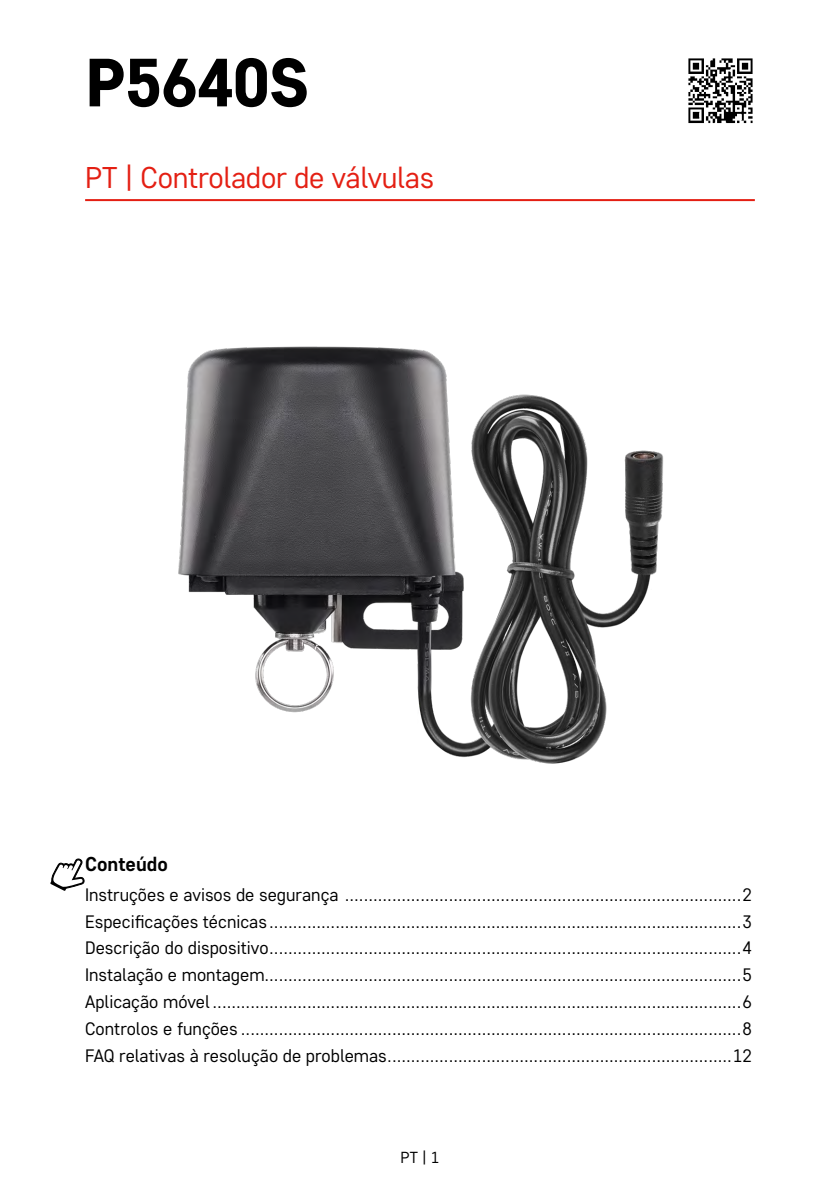
<style>
.page{position:relative;width:840px;height:1191px;background:#fff}
.page>*{position:absolute;margin:0;border:0;box-sizing:border-box;transform-origin:0 0}
.t1{font:800 68px "Core Sans D65";letter-spacing:-.02em;color:#000}
.t2{font:30px "Core Sans D35";letter-spacing:-.01em;color:#e41f13}
.t3{font:700 20px "Core Sans D55";color:#000}
.t4{font:18px/26.8px "Core Sans D35";color:#000;text-align:justify}
.t5{font:16px "Core Sans D35";color:#000}
</style>
<div class="page">
<hr style="left:85px;top:199px;width:669px;height:2px;background:#e41f13">
<img style="left:688px;top:58px;width:65px;height:66px">
<svg style="left:50px;top:858px;width:35px;height:33px"></svg>
<img style="left:178px;top:346px;width:486px;height:418px">
<h1 class="t1" style="left:85px;top:38px;width:225px">P5640S</h1>
<h2 class="t2" style="left:85px;top:158px;width:350px">PT | Controlador de válvulas</h2>
<p class="t3" style="left:85px;top:851px;width:84px">Conteúdo</p>
<p class="t4" style="left:85px;top:880px;width:668px">Instruções e avisos de segurança ....................................................................................2<br>Especificações técnicas ....................................................................................................3<br>Descrição do dispositivo....................................................................................................4<br>Instalação e montagem.....................................................................................................5<br>Aplicação móvel ................................................................................................................6<br>Controlos e funções ..........................................................................................................8<br>FAQ relativas à resolução de problemas.........................................................................12</p>
<p class="t5" style="left:400px;top:1146px;width:40px">PT | 1</p>
</div>
